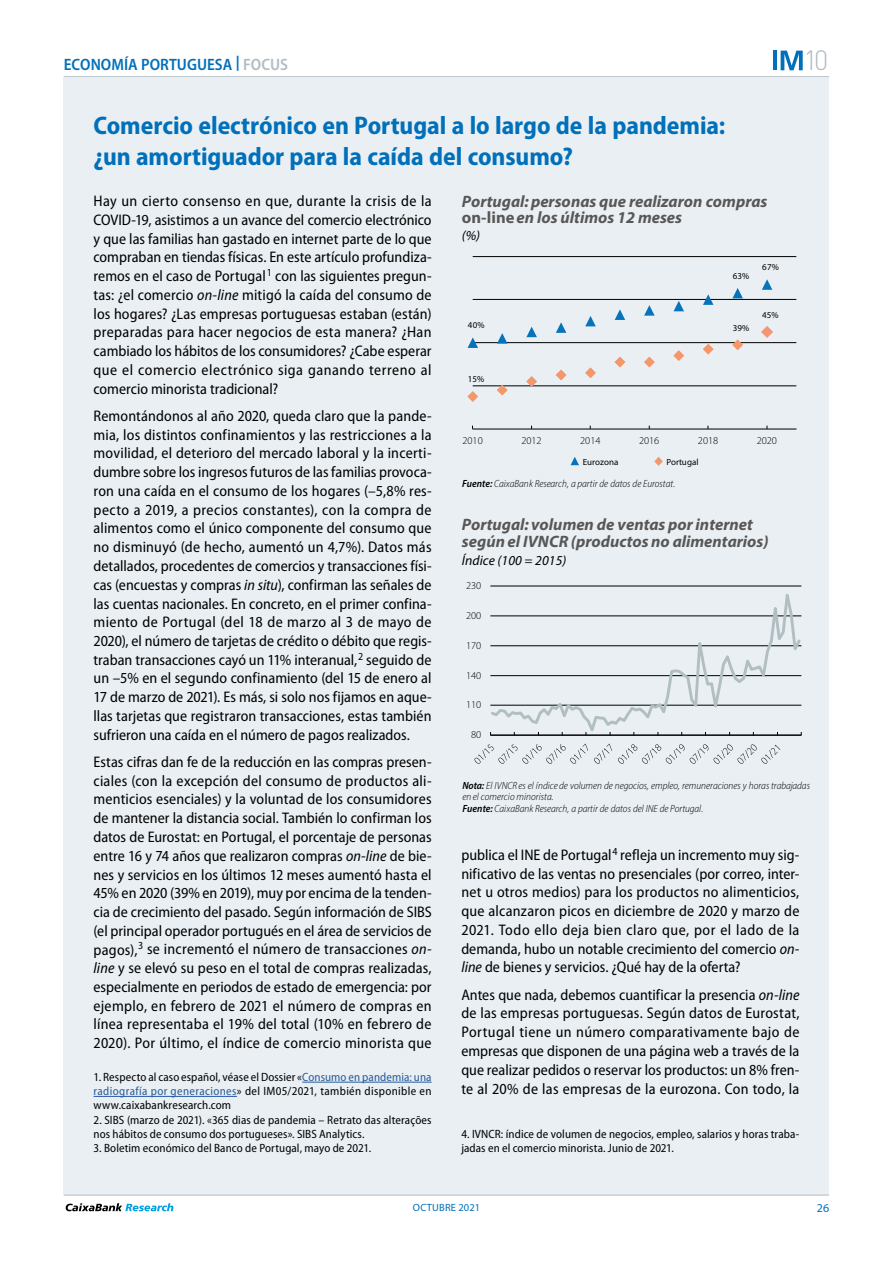
<style>
.page{position:relative;width:893px;height:1263px;background:#fff}
.page>*{position:absolute;margin:0;border:0;box-sizing:border-box;transform-origin:0 0}
.t1{font:300 27.6px "DIN Pro";color:#b2bdc2}
.t2{font:700 semi-condensed 25.5px/30.6px "Myriad Pro";color:#0070ba}
.t3{font:italic 700 16.5px/16.5px "Myriad Pro";color:#585757}
.t4{font:600 semi-condensed 16.5px "Myriad Pro";color:#0070ba}
.t5{font:semi-condensed 15.3px/18.8px "Myriad Pro";letter-spacing:.005em;color:#000;text-align:justify}
.t6{font:italic 13.65px "Myriad Pro";letter-spacing:.005em;color:#000}
.t7{font:semi-condensed 12px/14.2px "Myriad Pro";letter-spacing:.01em;color:#000}
.t8{font:12px "Myriad Pro";color:#0070ba}
.t9{font:italic 300 semi-condensed 10.5px/11.7px "Myriad Pro";letter-spacing:-.005em;color:#000}
.t10{font:300 10.5px "Myriad Pro";letter-spacing:-.005em;color:#000}
.t11{font:10.5px "Myriad Pro";letter-spacing:.02em;color:#0070ba}
.t12{font:9px "Myriad Pro";letter-spacing:.005em;color:#000}
.s1{color:#b2bdc2}
.s2{font-style:italic}
.s3{font-style:normal}
.s4{font-weight:600}
.s5{color:#275b9b}
</style>
<div class="page">
<hr style="left:64px;top:76px;width:765px;height:1px;background:#b2bdc2">
<div style="left:64px;top:77px;width:765px;height:1118px;background:#e9eff3"></div>
<hr style="left:64px;top:1195px;width:765px;height:1px;background:#b2bdc2">
<svg style="left:66px;top:1203px;width:107px;height:8px"></svg>
<svg style="left:781px;top:51px;width:22px;height:19px"></svg>
<hr style="left:773px;top:51px;width:4px;height:19px;background:#0070ba">
<hr style="left:302px;top:1082px;width:130px;height:1px;background:#275b9b">
<hr style="left:94px;top:1096px;width:143px;height:1px;background:#275b9b">
<hr style="left:473px;top:386px;width:323px;height:1px;background:#000">
<hr style="left:473px;top:342px;width:323px;height:1px;background:#000">
<hr style="left:473px;top:299px;width:323px;height:1px;background:#000">
<hr style="left:473px;top:256px;width:323px;height:1px;background:#000">
<hr style="left:472px;top:429px;width:324px;height:1px;background:#000">
<svg style="left:468px;top:337px;width:10px;height:11px"></svg>
<svg style="left:497px;top:333px;width:10px;height:11px"></svg>
<svg style="left:526px;top:327px;width:11px;height:10px"></svg>
<svg style="left:556px;top:322px;width:10px;height:11px"></svg>
<svg style="left:585px;top:316px;width:11px;height:10px"></svg>
<svg style="left:615px;top:309px;width:10px;height:11px"></svg>
<svg style="left:644px;top:305px;width:11px;height:11px"></svg>
<svg style="left:674px;top:301px;width:10px;height:10px"></svg>
<svg style="left:703px;top:294px;width:10px;height:11px"></svg>
<svg style="left:732px;top:288px;width:11px;height:10px"></svg>
<svg style="left:762px;top:279px;width:10px;height:11px"></svg>
<svg style="left:468px;top:391px;width:10px;height:11px"></svg>
<svg style="left:497px;top:385px;width:10px;height:10px"></svg>
<svg style="left:526px;top:376px;width:11px;height:11px"></svg>
<svg style="left:556px;top:370px;width:10px;height:10px"></svg>
<svg style="left:585px;top:368px;width:11px;height:10px"></svg>
<svg style="left:615px;top:357px;width:10px;height:10px"></svg>
<svg style="left:644px;top:357px;width:11px;height:10px"></svg>
<svg style="left:674px;top:350px;width:10px;height:11px"></svg>
<svg style="left:703px;top:344px;width:10px;height:10px"></svg>
<svg style="left:732px;top:340px;width:11px;height:10px"></svg>
<svg style="left:761px;top:326px;width:12px;height:12px"></svg>
<svg style="left:570px;top:457px;width:9px;height:8px"></svg>
<svg style="left:654px;top:457px;width:9px;height:9px"></svg>
<hr style="left:490px;top:735px;width:311px;height:1px;background:#000">
<hr style="left:490px;top:705px;width:311px;height:1px;background:#000">
<hr style="left:490px;top:675px;width:311px;height:1px;background:#000">
<hr style="left:490px;top:645px;width:311px;height:1px;background:#000">
<hr style="left:490px;top:616px;width:311px;height:1px;background:#000">
<hr style="left:490px;top:586px;width:311px;height:1px;background:#000">
<svg style="left:491px;top:586px;width:311px;height:150px"></svg>
<svg style="left:474px;top:744px;width:114px;height:20px"></svg>
<svg style="left:594px;top:744px;width:18px;height:20px"></svg>
<svg style="left:618px;top:744px;width:66px;height:20px"></svg>
<svg style="left:690px;top:744px;width:18px;height:20px"></svg>
<svg style="left:714px;top:744px;width:66px;height:20px"></svg>
<p class="t4" style="left:64px;top:55px;width:226px">ECONOMÍA PORTUGUESA <sup>|</sup> <span class="s1">FOCUS</span></p>
<h1 class="t1" style="left:803px;top:39px;width:26px">10</h1>
<h2 class="t2" style="left:94px;top:110px;width:633px">Comercio electrónico en Portugal a lo largo de la pandemia: ¿un amortiguador para la caída del consumo?</h2>
<p class="t5" style="left:94px;top:192px;width:340px">Hay un cierto consenso en que, durante la crisis de la COVID-19, asistimos a un avance del comercio electrónico y que las familias han gastado en internet parte de lo que compraban en tiendas físicas. En este artículo profundiza&shy;remos en el caso de Portugal<sup>1</sup> con las siguientes pregun&shy;tas: ¿el comercio <span class="s2">on-line</span> mitigó la caída del consumo de los hogares? ¿Las empresas portuguesas estaban (están) preparadas para hacer negocios de esta manera? ¿Han cambiado los hábitos de los consumidores? ¿Cabe esperar que el comercio electrónico siga ganando terreno al comercio minorista tradicional?</p>
<p class="t5" style="left:94px;top:407px;width:340px">Remontándonos al año 2020, queda claro que la pande&shy;mia, los distintos confinamientos y las restricciones a la movilidad, el deterioro del mercado laboral y la incerti&shy;dumbre sobre los ingresos futuros de las familias provoca&shy;ron una caída en el consumo de los hogares (–5,8% res&shy;pecto a 2019, a precios constantes), con la compra de alimentos como el único componente del consumo que no disminuyó (de hecho, aumentó un 4,7%). Datos más detallados, procedentes de comercios y transacciones físi&shy;cas (encuestas y compras <span class="s2">in situ</span>), confirman las señales de las cuentas nacionales. En concreto, en el primer confina&shy;miento de Portugal (del 18 de marzo al 3 de mayo de 2020), el número de tarjetas de crédito o débito que regis&shy;traban transacciones cayó un 11% interanual,<sup>2</sup> seguido de un –5% en el segundo confinamiento (del 15 de enero al 17 de marzo de 2021). Es más, si solo nos fijamos en aque&shy;llas tarjetas que registraron transacciones, estas también sufrieron una caída en el número de pagos realizados.</p>
<p class="t5" style="left:94px;top:753px;width:340px">Estas cifras dan fe de la reducción en las compras presen&shy;ciales (con la excepción del consumo de productos ali&shy;menticios esenciales) y la voluntad de los consumidores de mantener la distancia social. También lo confirman los datos de Eurostat: en Portugal, el porcentaje de personas entre 16 y 74 años que realizaron compras <span class="s2">on-line</span> de bie&shy;nes y servicios en los últimos 12 meses aumentó hasta el 45% en 2020 (39% en 2019), muy por encima de la tenden&shy;cia de crecimiento del pasado. Según información de SIBS (el principal operador portugués en el área de servicios de pagos),<sup>3</sup> se incrementó el número de transacciones <span class="s2">on&shy;line</span> y se elevó su peso en el total de compras realizadas, especialmente en periodos de estado de emergencia: por ejemplo, en febrero de 2021 el número de compras en línea representaba el 19% del total (10% en febrero de 2020). Por último, el índice de comercio minorista que</p>
<p class="t3" style="left:462px;top:192px;width:307px">Portugal:personas que realizaron compras <span class="s3">on-line</span>en los últimos 12 meses</p>
<p class="t6" style="left:462px;top:227px;width:20px">(%)</p>
<p class="t12" style="left:762px;top:262px;width:18px">67%</p>
<p class="t12" style="left:733px;top:270px;width:18px">63%</p>
<p class="t12" style="left:762px;top:309px;width:18px">45%</p>
<p class="t12" style="left:468px;top:320px;width:18px">40%</p>
<p class="t12" style="left:733px;top:322px;width:18px">39%</p>
<p class="t12" style="left:468px;top:374px;width:18px">15%</p>
<p class="t10" style="left:463px;top:435px;width:22px">2010</p>
<p class="t10" style="left:521px;top:435px;width:22px">2012</p>
<p class="t10" style="left:580px;top:435px;width:22px">2014</p>
<p class="t10" style="left:639px;top:435px;width:22px">2016</p>
<p class="t10" style="left:698px;top:435px;width:22px">2018</p>
<p class="t10" style="left:757px;top:435px;width:22px">2020</p>
<p class="t12" style="left:583px;top:456px;width:37px">Eurozona</p>
<p class="t12" style="left:666px;top:456px;width:34px">Portugal</p>
<p class="t9" style="left:462px;top:478px;width:215px"><span class="s4">Fuente:</span> CaixaBank Research, a partir de datos de Eurostat.</p>
<p class="t3" style="left:462px;top:516px;width:308px">Portugal: volumen de ventas porinternet según el IVNCR (productos no alimentarios)</p>
<p class="t6" style="left:462px;top:552px;width:106px">Índice (100 = 2015)</p>
<p class="t10" style="left:466px;top:579px;width:17px">230</p>
<p class="t10" style="left:466px;top:609px;width:17px">200</p>
<p class="t10" style="left:466px;top:639px;width:17px">170</p>
<p class="t10" style="left:466px;top:669px;width:17px">140</p>
<p class="t10" style="left:466px;top:699px;width:17px">110</p>
<p class="t10" style="left:471px;top:728px;width:12px">80</p>
<p class="t9" style="left:462px;top:779px;width:349px"><span class="s4">Nota:</span> El IVNCR es el índice de volumen de negocios, empleo, remuneraciones y horas trabajadas en el comercio minorista.<br><span class="s4">Fuente:</span> CaixaBank Research, a partir de datos del INE de Portugal.</p>
<p class="t5" style="left:461px;top:846px;width:340px">publica el INE de Portugal<sup>4</sup> refleja un incremento muy sig&shy;nificativo de las ventas no presenciales (por correo, inter&shy;net u otros medios) para los productos no alimenticios, que alcanzaron picos en diciembre de 2020 y marzo de 2021. Todo ello deja bien claro que, por el lado de la demanda, hubo un notable crecimiento del comercio <span class="s2">on&shy;line</span> de bienes y servicios. ¿Qué hay de la oferta?</p>
<p class="t5" style="left:461px;top:985px;width:340px">Antes que nada, debemos cuantificar la presencia <span class="s2">on-line </span>de las empresas portuguesas. Según datos de Eurostat, Portugal tiene un número comparativamente bajo de empresas que disponen de una página web a través de la que realizar pedidos o reservar los productos: un 8% fren&shy;te al 20% de las empresas de la eurozona. Con todo, la</p>
<p class="t7" style="left:94px;top:1070px;width:340px;text-align:justify">1. Respecto al caso español, véase el Dossier «<span class="s5">Consumo en pandemia: una radiografía por generaciones</span>» del IM05/2021, también disponible en www.caixabankresearch.com</p>
<p class="t7" style="left:94px;top:1113px;width:340px">2. SIBS (marzo de 2021). «365 dias de pandemia – Retrato das alterações nos hábitos de consumo dos portugueses». SIBS Analytics.</p>
<p class="t7" style="left:94px;top:1141px;width:279px">3. Boletim económico del Banco de Portugal, mayo de 2021.</p>
<p class="t7" style="left:461px;top:1127px;width:340px">4. IVNCR: índice de volumen de negocios, empleo, salarios y horas traba&shy;jadas en el comercio minorista. Junio de 2021.</p>
<p class="t11" style="left:413px;top:1201px;width:69px">OCTUBRE 2021</p>
<p class="t8" style="left:817px;top:1201px;width:14px">26</p>
</div>
